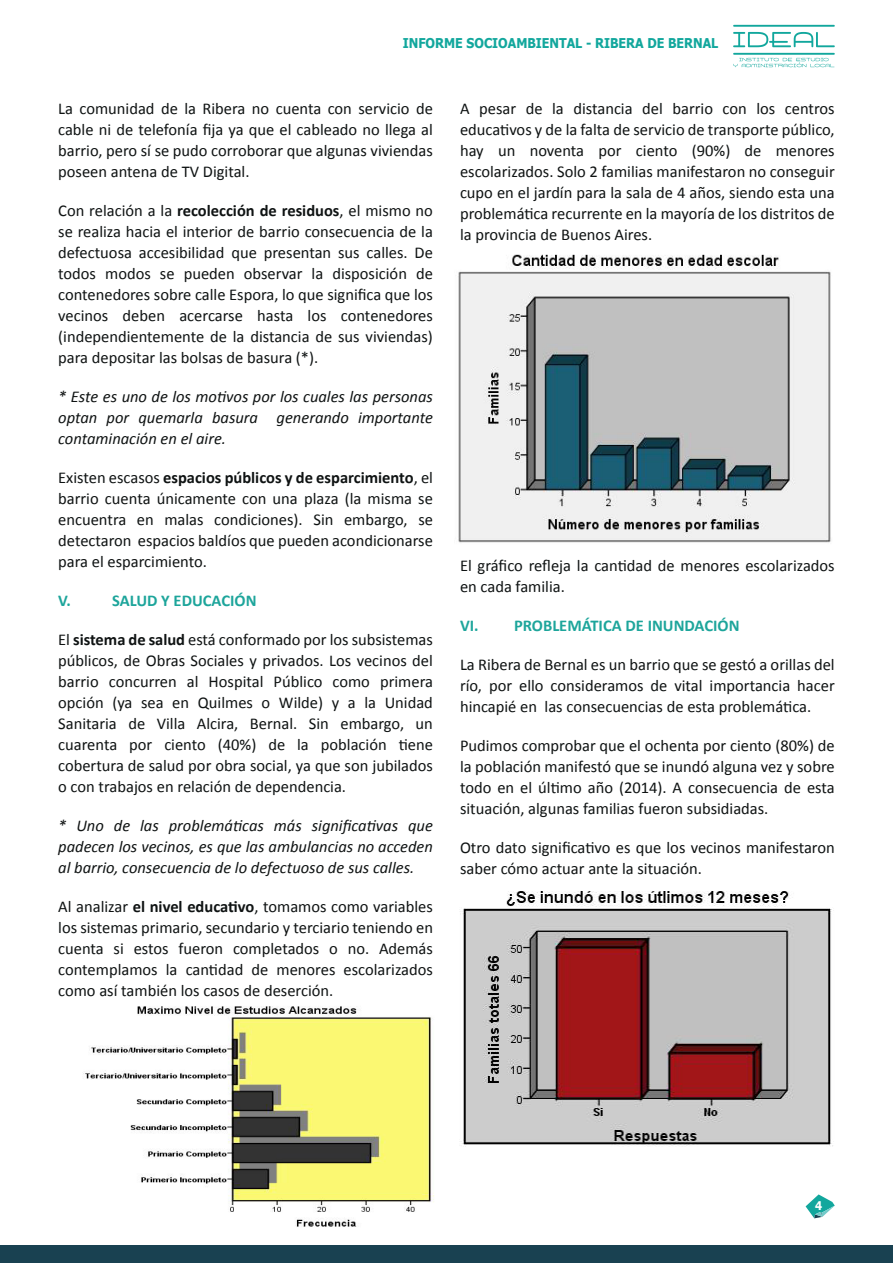
<style>
.page{position:relative;width:893px;height:1263px;background:#fff}
.page>*{position:absolute;margin:0;border:0;box-sizing:border-box;transform-origin:0 0}
.t1{font:16.5px/21px "Calibri";color:#0f1313;text-align:justify}
.t2{font:italic 16.5px/21px "Calibri";color:#0f1313;text-align:justify}
.t3{font:700 16.5px "Calibri";color:#1da59b}
.t4{font:700 13.5px "Tahoma";color:#12a79d;scale:.92 1}
.t5{font:700 12px "Tahoma";color:#fff;scale:.92 1}
.s1{font-weight:700}
</style>
<div class="page">
<img style="left:458px;top:254px;width:373px;height:289px">
<img style="left:83px;top:1006px;width:351px;height:221px">
<div style="left:0;top:1245px;width:893px;height:18px;background:#194151"></div>
<svg style="left:806px;top:1194px;width:29px;height:24px"></svg>
<svg style="left:733px;top:32px;width:102px;height:15px"></svg>
<hr style="left:733px;top:25px;width:102px;height:2px;background:#12a79d">
<hr style="left:733px;top:53px;width:102px;height:2px;background:#12a79d">
<svg style="left:733px;top:58px;width:101px;height:9px"></svg>
<img style="left:460px;top:891px;width:373px;height:256px">
<p class="t4" style="left:403px;top:33px;width:344px">INFORME SOCIOAMBIENTAL - RIBERA DE BERNAL</p>
<p class="t1" style="left:58px;top:98px;width:376px">La comunidad de la Ribera no cuenta con servicio de cable ni de telefonía fija ya que el cableado no llega al barrio, pero sí se pudo corroborar que algunas viviendas poseen antena de TV Digital.</p>
<p class="t1" style="left:58px;top:200px;width:376px">Con relación a la <span class="s1">recolección de residuos</span>, el mismo no se realiza hacia el interior de barrio consecuencia de la defectuosa accesibilidad que presentan sus calles. De todos modos se pueden observar la disposición de contenedores sobre calle Espora, lo que significa que los vecinos deben acercarse hasta los contenedores (independientemente de la distancia de sus viviendas) para depositar las bolsas de basura (*).</p>
<p class="t2" style="left:58px;top:385px;width:376px">* Este es uno de los motivos por los cuales las personas optan por quemarla basura generando importante contaminación en el aire.</p>
<p class="t1" style="left:58px;top:467px;width:376px">Existen escasos <span class="s1">espacios públicos y de esparcimiento</span>, el barrio cuenta únicamente con una plaza (la misma se encuentra en malas condiciones). Sin embargo, se detectaron espacios baldíos que pueden acondicionarse para el esparcimiento.</p>
<p class="t3" style="left:58px;top:590px;width:14px">V.</p>
<p class="t3" style="left:112px;top:590px;width:146px">SALUD Y EDUCACIÓN</p>
<p class="t1" style="left:58px;top:629px;width:376px">El <span class="s1">sistema de salud</span> está conformado por los subsistemas públicos, de Obras Sociales y privados. Los vecinos del barrio concurren al Hospital Público como primera opción (ya sea en Quilmes o Wilde) y a la Unidad Sanitaria de Villa Alcira, Bernal. Sin embargo, un cuarenta por ciento (40%) de la población tiene cobertura de salud por obra social, ya que son jubilados o con trabajos en relación de dependencia.</p>
<p class="t2" style="left:58px;top:814px;width:376px">* Uno de las problemáticas más significativas que padecen los vecinos, es que las ambulancias no acceden al barrio, consecuencia de lo defectuoso de sus calles.</p>
<p class="t1" style="left:58px;top:896px;width:376px">Al analizar <span class="s1">el nivel educativo</span>, tomamos como variables los sistemas primario, secundario y terciario teniendo en cuenta si estos fueron completados o no. Además contemplamos la cantidad de menores escolarizados como así también los casos de deserción.</p>
<p class="t1" style="left:460px;top:98px;width:376px">A pesar de la distancia del barrio con los centros educativos y de la falta de servicio de transporte público, hay un noventa por ciento (90%) de menores escolarizados. Solo 2 familias manifestaron no conseguir cupo en el jardín para la sala de 4 años, siendo esta una problemática recurrente en la mayoría de los distritos de la provincia de Buenos Aires.</p>
<p class="t1" style="left:460px;top:555px;width:376px">El gráfico refleja la cantidad de menores escolarizados en cada familia.</p>
<p class="t3" style="left:460px;top:615px;width:281px">VI. PROBLEMÁTICA DE INUNDACIÓN</p>
<p class="t1" style="left:460px;top:654px;width:376px">La Ribera de Bernal es un barrio que se gestó a orillas del río, por ello consideramos de vital importancia hacer hincapié en las consecuencias de esta problemática.</p>
<p class="t1" style="left:460px;top:735px;width:376px">Pudimos comprobar que el ochenta por ciento (80%) de la población manifestó que se inundó alguna vez y sobre todo en el último año (2014). A consecuencia de esta situación, algunas familias fueron subsidiadas.</p>
<p class="t1" style="left:460px;top:837px;width:376px">Otro dato significativo es que los vecinos manifestaron saber cómo actuar ante la situación.</p>
<p class="t5" style="left:815px;top:1197px;width:9px">4</p>
</div>
